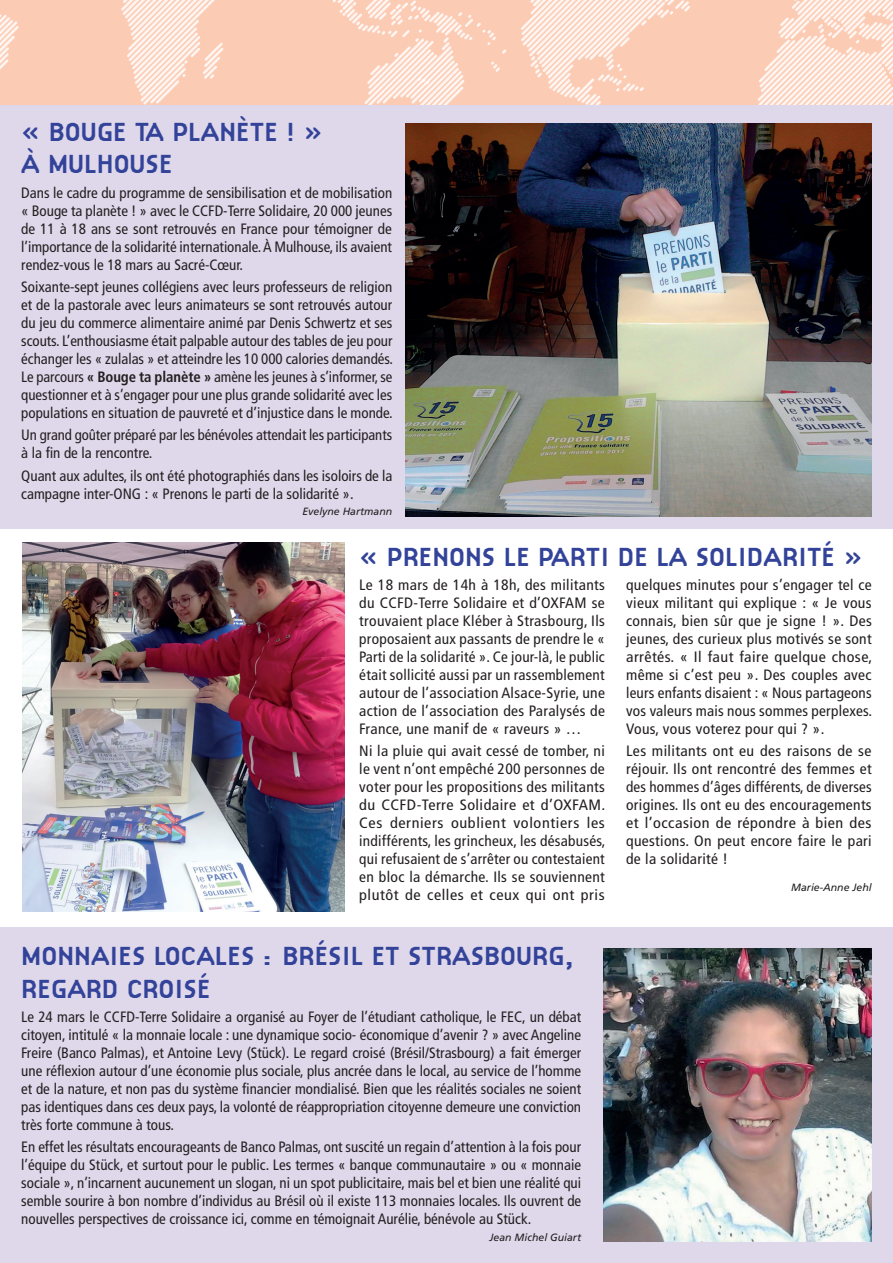
<style>
.page{position:relative;width:893px;height:1263px;background:#fff}
.page>*{position:absolute;margin:0;border:0;box-sizing:border-box;transform-origin:0 0}
.t1{font:700 27px/32.4px "Citizen";color:#324399}
.t2{font:condensed 15px/18px "Frutiger LT Std";color:#231f20;text-align:justify}
.t3{font:condensed 15px/18px "Frutiger LT Std";color:#231f20;text-align:justify;scale:1.04 1}
.t4{font:condensed 15px/18px "Frutiger LT Std";color:#231f20;text-align:justify;scale:1.06 1}
.t5{font:italic 10.5px "Frutiger LT Std";color:#231f20}
.s1{font-weight:700}
</style>
<div class="page">
<div style="left:0;top:927px;width:893px;height:336px;background:#dfd7ea"></div>
<div style="left:0;top:104px;width:893px;height:424px;background:#dfd7ea"></div>
<div style="left:0;top:0;width:893px;height:105px;background:#fccbb4"></div>
<svg style="left:0;top:14px;width:19px;height:56px"></svg>
<svg style="left:121px;top:0;width:103px;height:105px"></svg>
<svg style="left:333px;top:0;width:173px;height:105px"></svg>
<svg style="left:521px;top:0;width:169px;height:105px"></svg>
<svg style="left:758px;top:0;width:135px;height:105px"></svg>
<img style="left:405px;top:123px;width:467px;height:393px">
<img style="left:23px;top:543px;width:322px;height:369px">
<img style="left:603px;top:949px;width:269px;height:293px">
<h1 class="t1" style="left:21px;top:116px;width:303px">« BOUGE TA PLANÈTE ! »<br>À MULHOUSE</h1>
<p class="t2" style="left:21px;top:184px;width:373px">Dans le cadre du programme de sensibilisation et de mobilisation « Bouge ta planète ! » avec le CCFD-Terre Solidaire, 20 000 jeunes de 11 à 18 ans se sont retrouvés en France pour témoigner de l’importance de la solidarité internationale. À Mulhouse, ils avaient rendez-vous le 18 mars au Sacré-Cœur.</p>
<p class="t2" style="left:21px;top:278px;width:373px">Soixante-sept jeunes collégiens avec leurs professeurs de religion et de la pastorale avec leurs animateurs se sont retrouvés autour du jeu du commerce alimentaire animé par Denis Schwertz et ses scouts. L’enthousiasme était palpable autour des tables de jeu pour échanger les « zulalas » et atteindre les 10 000 calories demandés.<br>Le parcours <span class="s1">« Bouge ta planète »</span> amène les jeunes à s’informer, se questionner et à s’engager pour une plus grande solidarité avec les populations en situation de pauvreté et d’injustice dans le monde.</p>
<p class="t2" style="left:21px;top:426px;width:372px">Un grand goûter préparé par les bénévoles attendait les participants à la fin de la rencontre.</p>
<p class="t2" style="left:21px;top:466px;width:373px">Quant aux adultes, ils ont été photographiés dans les isoloirs de la campagne inter-ONG : « Prenons le parti de la solidarité ».</p>
<p class="t5" style="left:302px;top:505px;width:91px">Evelyne Hartmann</p>
<h1 class="t1" style="left:359px;top:540px;width:505px">« PRENONS LE PARTI DE LA SOLIDARITÉ »</h1>
<p class="t3" style="left:359px;top:576px;width:238px">Le 18 mars de 14h à 18h, des militants du CCFD-Terre Solidaire et d’OXFAM se trouvaient place Kléber à Strasbourg, Ils proposaient aux passants de prendre le « Parti de la solidarité ». Ce jour-là, le public était sollicité aussi par un rassemblement autour de l’association Alsace-Syrie, une action de l’association des Paralysés de France, une manif de « raveurs » …</p>
<p class="t3" style="left:359px;top:742px;width:238px">Ni la pluie qui avait cessé de tomber, ni le vent n’ont empêché 200 personnes de voter pour les propositions des militants du CCFD-Terre Solidaire et d’OXFAM.<br>Ces derniers oublient volontiers les indifférents, les grincheux, les désabusés, qui refusaient de s’arrêter ou contestaient en bloc la démarche. Ils se souviennent plutôt de celles et ceux qui ont pris</p>
<p class="t3" style="left:626px;top:576px;width:238px">quelques minutes pour s’engager tel ce vieux militant qui explique : « Je vous connais, bien sûr que je signe ! ». Des jeunes, des curieux plus motivés se sont arrêtés. « Il faut faire quelque chose, même si c’est peu ». Des couples avec leurs enfants disaient : « Nous partageons vos valeurs mais nous sommes perplexes.<br>Vous, vous voterez pour qui ? ».</p>
<p class="t4" style="left:626px;top:742px;width:233px">Les militants ont eu des raisons de se réjouir. Ils ont rencontré des femmes et des hommes d’âges différents, de diverses origines. Ils ont eu des encouragements et l’occasion de répondre à bien des questions. On peut encore faire le pari de la solidarité !</p>
<p class="t5" style="left:791px;top:881px;width:82px">Marie-Anne Jehl</p>
<h1 class="t1" style="left:21px;top:940px;width:556px">MONNAIES LOCALES : BRÉSIL ET STRASBOURG,<br>REGARD CROISÉ</h1>
<p class="t2" style="left:21px;top:1008px;width:561px">Le 24 mars le CCFD-Terre Solidaire a organisé au Foyer de l’étudiant catholique, le FEC, un débat citoyen, intitulé « la monnaie locale : une dynamique socio- économique d’avenir ? » avec Angeline Freire (Banco Palmas), et Antoine Levy (Stück). Le regard croisé (Brésil/Strasbourg) a fait émerger une réflexion autour d’une économie plus sociale, plus ancrée dans le local, au service de l’homme et de la nature, et non pas du système financier mondialisé. Bien que les réalités sociales ne soient pas identiques dans ces deux pays, la volonté de réappropriation citoyenne demeure une conviction très forte commune à tous.</p>
<p class="t2" style="left:21px;top:1138px;width:561px">En effet les résultats encourageants de Banco Palmas, ont suscité un regain d’attention à la fois pour l’équipe du Stück, et surtout pour le public. Les termes « banque communautaire » ou « monnaie sociale », n’incarnent aucunement un slogan, ni un spot publicitaire, mais bel et bien une réalité qui semble sourire à bon nombre d’individus au Brésil où il existe 113 monnaies locales. Ils ouvrent de nouvelles perspectives de croissance ici, comme en témoignait Aurélie, bénévole au Stück.</p>
<p class="t5" style="left:490px;top:1231px;width:93px">Jean Michel Guiart</p>
</div>
